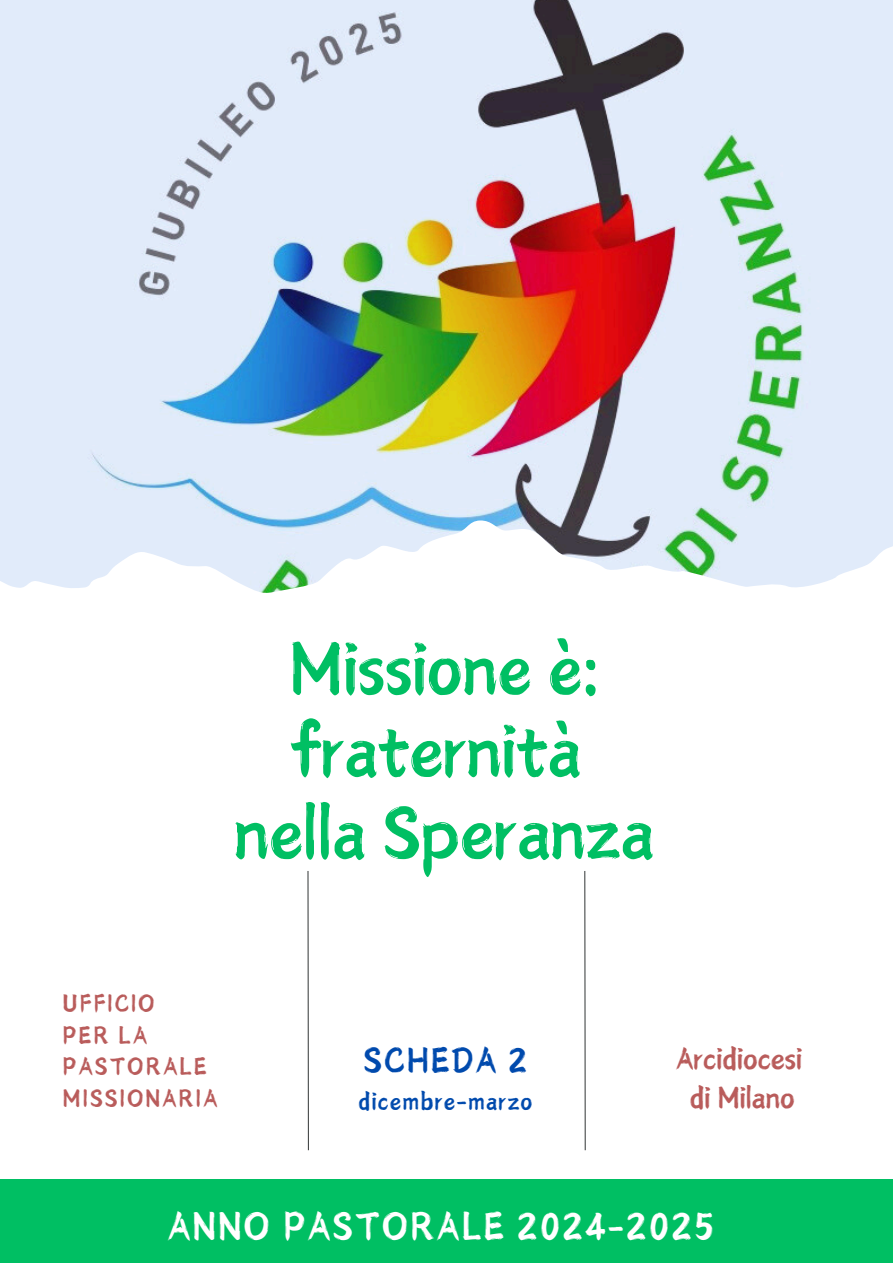
<style>
.page{position:relative;width:893px;height:1263px;background:#fff}
.page>*{position:absolute;margin:0;border:0;box-sizing:border-box;transform-origin:0 0}
.t1{font:67.5px/82.1px "Canva Yi Cai Latin";color:#00bf63;text-align:center}
.t2{font:36px "Canva Yi Cai Latin";letter-spacing:.055em;color:#fff}
.t3{font:32.7px "Canva Yi Cai Latin";letter-spacing:.055em;color:#004aad}
.t4{font:27.75px/38.8px "Canva Yi Cai Latin";color:#b95c5b;text-align:center}
.t5{font:22.5px/31.5px "Canva Yi Cai Latin";letter-spacing:.09em;color:#b95c5b}
.t6{font:22.5px "Canva Yi Cai Latin";letter-spacing:.055em;color:#004aad}
</style>
<div class="page">
<img style="left:0;top:0;width:893px;height:520px">
<svg style="left:0;top:520px;width:893px;height:73px;fill:#e1ebfa"></svg>
<svg style="left:307px;top:871px;width:2px;height:280px"></svg>
<svg style="left:584px;top:871px;width:2px;height:280px"></svg>
<div style="left:0;top:1179px;width:893px;height:84px;background:#00bf63"></div>
<p class="t1" style="left:234px;top:628px;width:421px">Missione è: fraternità nella Speranza</p>
<p class="t5" style="left:63px;top:988px;width:156px">UFFICIO<br>PER LA<br>PASTORALE<br>MISSIONARIA</p>
<h4 class="t3" style="left:363px;top:1044px;width:165px">SCHEDA 2</h4>
<p class="t6" style="left:358px;top:1089px;width:175px">dicembre-marzo</p>
<h3 class="t4" style="left:676px;top:1039px;width:128px">Arcidiocesi di Milano</h3>
<h1 class="t2" style="left:167px;top:1208px;width:548px">ANNO PASTORALE 2024-2025</h1>
</div>
